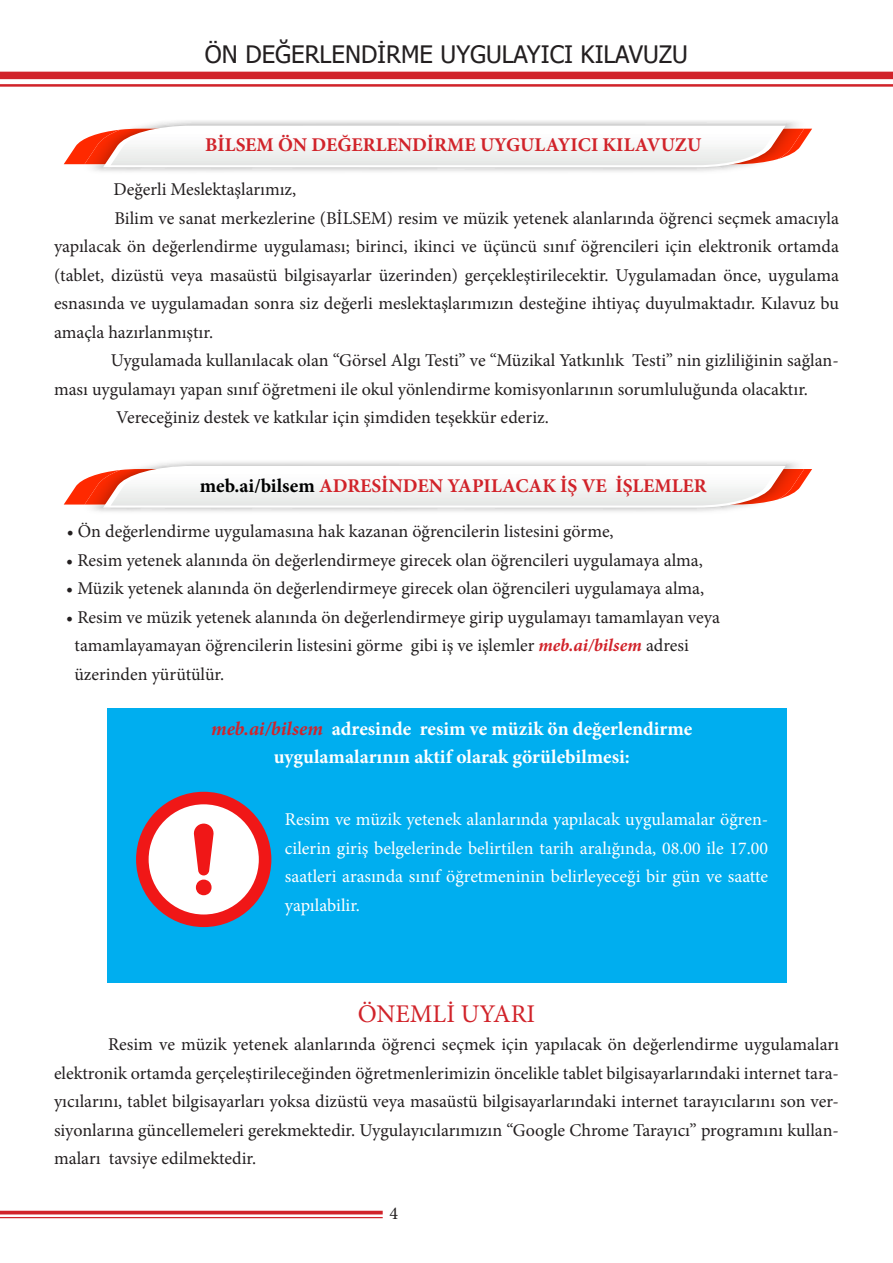
<style>
.page{position:relative;width:893px;height:1263px;background:#fff}
.page>*{position:absolute;margin:0;border:0;box-sizing:border-box;transform-origin:0 0}
.t1{font:25.5px "Minion Pro";color:#d1232a}
.t2{font:24px "Tahoma";color:#231f20}
.t3{font:700 19.5px "Minion Pro";color:#fff}
.t4{font:700 19.5px "Minion Pro";color:#d1232a}
.t5{font:18px/28.5px "Minion Pro";color:#231f20;text-align:justify}
.t6{font:18px/28.5px "Minion Pro";color:#fff;text-align:justify}
.s1{color:#000}
.s2{font-weight:700;font-style:italic;color:#d1232a}
.s3{font-style:italic;color:#d1232a}
</style>
<div class="page">
<div style="left:0;top:72px;width:893px;height:7px;background:#d1232a"></div>
<hr style="left:0;top:84px;width:893px;height:3px;background:#d1232a">
<hr style="left:0;top:1211px;width:383px;height:3px;background:#d1232a">
<hr style="left:0;top:1217px;width:383px;height:1px;background:#d1232a">
<svg style="left:64px;top:126px;width:748px;height:41px"></svg>
<svg style="left:64px;top:466px;width:748px;height:42px"></svg>
<div style="left:107px;top:708px;width:679px;height:275px;background:#00aeef"></div>
<div style="left:136px;top:792px;width:135px;height:135px;background:#f01717;border-radius:50%"></div>
<div style="left:149px;top:804px;width:110px;height:110px;background:#fff;border-radius:50%"></div>
<svg style="left:193px;top:823px;width:21px;height:72px"></svg>
<h2 class="t2" style="left:205px;top:38px;width:485px">ÖN DEĞERLENDİRME UYGULAYICI KILAVUZU</h2>
<p class="t4" style="left:205px;top:131px;width:497px">BİLSEM ÖN DEĞERLENDİRME UYGULAYICI KILAVUZU</p>
<p class="t5" style="left:114px;top:175px;width:184px">Değerli Meslektaşlarımız,</p>
<p class="t5" style="left:54px;top:204px;width:787px;text-indent:60px">Bilim ve sanat merkezlerine (BİLSEM) resim ve müzik yetenek alanlarında öğrenci seçmek amacıyla yapılacak ön değerlendirme uygulaması; birinci, ikinci ve üçüncü sınıf öğrencileri için elektronik ortamda (tablet, dizüstü veya masaüstü bilgisayarlar üzerinden) gerçekleştirilecektir. Uygulamadan önce, uygulama esnasında ve uygulamadan sonra siz değerli meslektaşlarımızın desteğine ihtiyaç duyulmaktadır. Kılavuz bu amaçla hazırlanmıştır.</p>
<p class="t5" style="left:54px;top:346px;width:786px;text-indent:57px">Uygulamada kullanılacak olan “Görsel Algı Testi” ve “Müzikal Yatkınlık Testi” nin gizliliğinin sağlan&shy;ması uygulamayı yapan sınıf öğretmeni ile okul yönlendirme komisyonlarının sorumluluğunda olacaktır.</p>
<p class="t5" style="left:116px;top:403px;width:434px">Vereceğiniz destek ve katkılar için şimdiden teşekkür ederiz.</p>
<p class="t4" style="left:200px;top:472px;width:508px"><span class="s1">meb.ai/bilsem</span> ADRESİNDEN YAPILACAK İŞ VE İŞLEMLER</p>
<p class="t5" style="left:67px;top:517px;width:548px">• Ön değerlendirme uygulamasına hak kazanan öğrencilerin listesini görme,</p>
<p class="t5" style="left:66px;top:546px;width:638px">• Resim yetenek alanında ön değerlendirmeye girecek olan öğrencileri uygulamaya alma,</p>
<p class="t5" style="left:66px;top:574px;width:639px">• Müzik yetenek alanında ön değerlendirmeye girecek olan öğrencileri uygulamaya alma,</p>
<p class="t5" style="left:66px;top:603px;width:655px">• Resim ve müzik yetenek alanında ön değerlendirmeye girip uygulamayı tamamlayan veya</p>
<p class="t5" style="left:74px;top:631px;width:616px">tamamlayamayan öğrencilerin listesini görme gibi iş ve işlemler <span class="s2">meb.ai/bilsem</span> adresi</p>
<p class="t5" style="left:74px;top:660px;width:151px">üzerinden yürütülür.</p>
<p class="t3" style="left:211px;top:715px;width:483px"><span class="s3">meb.ai/bilsem</span> adresinde resim ve müzik ön değerlendirme</p>
<p class="t3" style="left:274px;top:743px;width:358px">uygulamalarının aktif olarak görülebilmesi:</p>
<p class="t6" style="left:285px;top:805px;width:485px">Resim ve müzik yetenek alanlarında yapılacak uygulamalar öğren&shy;cilerin giriş belgelerinde belirtilen tarih aralığında, 08.00 ile 17.00 saatleri arasında sınıf öğretmeninin belirleyeceği bir gün ve saatte yapılabilir.</p>
<p class="t1" style="left:358px;top:997px;width:179px">ÖNEMLİ UYARI</p>
<p class="t5" style="left:54px;top:1030px;width:786px;text-indent:54px">Resim ve müzik yetenek alanlarında öğrenci seçmek için yapılacak ön değerlendirme uygulamaları elektronik ortamda gerçeleştirileceğinden öğretmenlerimizin öncelikle tablet bilgisayarlarındaki internet tara&shy;yıcılarını, tablet bilgisayarları yoksa dizüstü veya masaüstü bilgisayarlarındaki internet tarayıcılarını son ver&shy;siyonlarına güncellemeleri gerekmektedir. Uygulayıcılarımızın “Google Chrome Tarayıcı” programını kullan&shy;maları tavsiye edilmektedir.</p>
<p class="t5" style="left:389px;top:1199px;width:10px">4</p>
</div>
